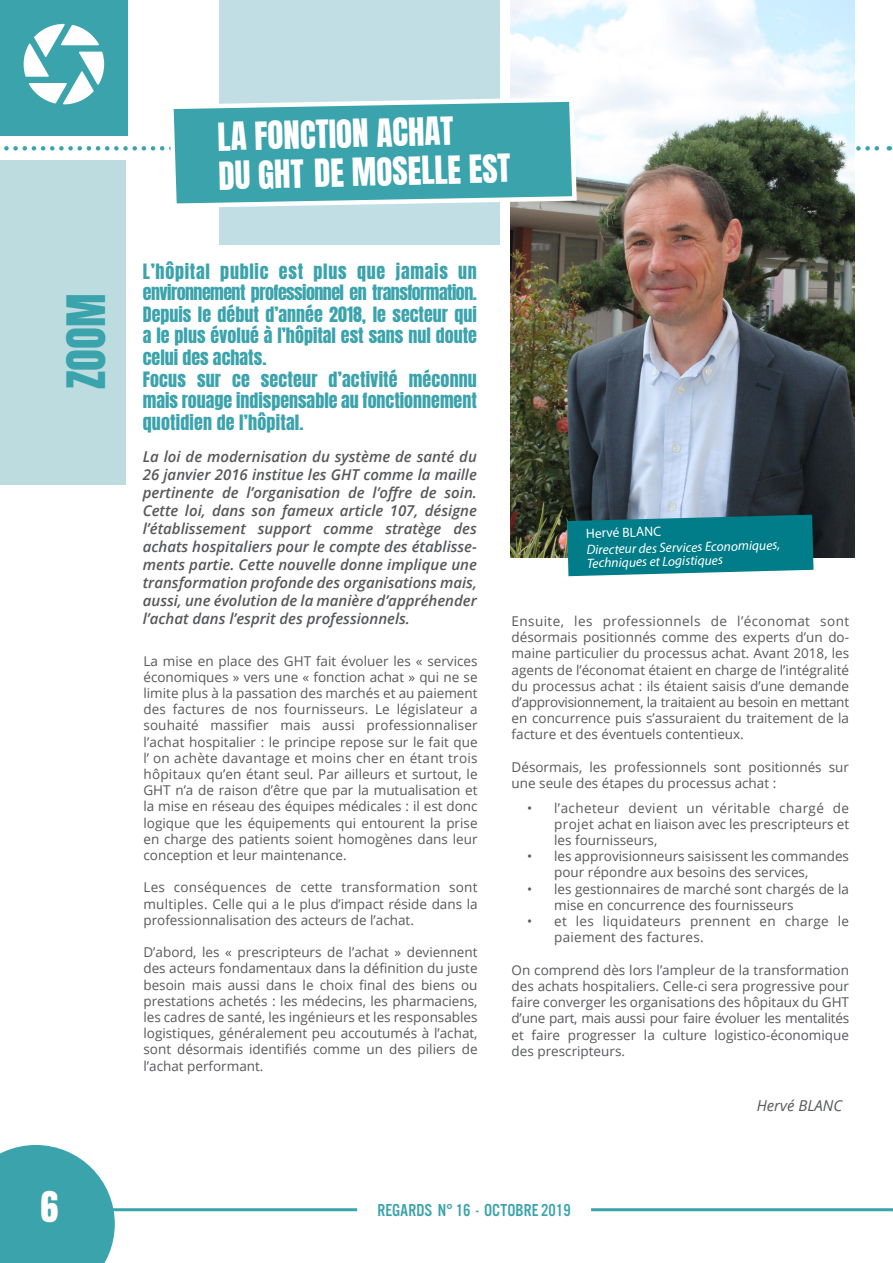
<style>
.page{position:relative;width:893px;height:1263px;background:#fff}
.page>*{position:absolute;margin:0;border:0;box-sizing:border-box;transform-origin:0 0}
.t1{font:45px "Anton";color:#3ba3ac}
.t2{font:36px "Anton";color:#fff}
.t3{font:33px/39.5px "Anton";color:#fff}
.t4{font:18px/21.6px "Anton";color:#3ba3ac}
.t5{font:18px "Alternate Got No 3 D";color:#3ba3ac}
.t6{font:italic 600 15px/18px "Open Sans";color:#57585a;text-align:justify}
.t7{font:italic 15px "Open Sans";color:#57585a}
.t8{font:13.5px/16.2px "Open Sans";color:#57585a;text-align:justify}
.t9{font:13.5px/16.2px "Open Sans";letter-spacing:.02em;color:#57585a}
.t10{font:italic 13.5px/13.4px "Myriad Pro";color:#fff}
.t11{font:13.5px "Myriad Pro";color:#fff}
</style>
<div class="page">
<div style="left:219px;top:0;width:281px;height:244px;background:#c0dee3"></div>
<div style="left:0;top:160px;width:126px;height:325px;background:#bcdcdf"></div>
<div style="left:0;top:0;width:128px;height:135px;background:#3ba3ac"></div>
<img style="left:511px;top:0;width:343px;height:557px">
<svg style="left:0;top:22px;width:890px;height:184px"></svg>
<svg style="left:167px;top:95px;width:412px;height:115px"></svg>
<svg style="left:567px;top:515px;width:246px;height:61px"></svg>
<hr style="left:111px;top:1208px;width:246px;height:3px;background:#3ba3ac">
<svg style="left:0;top:1145px;width:115px;height:118px"></svg>
<hr style="left:591px;top:1208px;width:302px;height:3px;background:#3ba3ac">
<h1 class="t1" style="left:63px;top:389px;width:97px;rotate:-90deg">ZOOM</h1>
<h2 class="t2" style="left:40px;top:1189px;width:19px">6</h2>
<h3 class="t3" style="left:217px;top:121px;width:294px;rotate:-2deg">LA FONCTION ACHAT<br>DU GHT DE MOSELLE EST</h3>
<p class="t4" style="left:143px;top:262px;width:336px">L’hôpital public est plus que jamais un environnement professionnel en transformation.<br>Depuis le début d’année 2018, le secteur qui a le plus évolué à l’hôpital est sans nul doute celui des achats.<br>Focus sur ce secteur d’activité méconnu mais rouage indispensable au fonctionnement quotidien de l’hôpital.</p>
<p class="t6" style="left:143px;top:447px;width:336px">La loi de modernisation du système de santé du 26 janvier 2016 institue les GHT comme la maille pertinente de l’organisation de l’offre de soin.<br>Cette loi, dans son fameux article 107, désigne l’établissement support comme stratège des achats hospitaliers pour le compte des établisse&shy;ments partie. Cette nouvelle donne implique une transformation profonde des organisations mais, aussi, une évolution de la manière d’appréhender l’achat dans l’esprit des professionnels.</p>
<p class="t8" style="left:143px;top:652px;width:336px">La mise en place des GHT fait évoluer les « services économiques » vers une « fonction achat » qui ne se limite plus à la passation des marchés et au paiement des factures de nos fournisseurs. Le législateur a souhaité massifier mais aussi professionnaliser l’achat hospitalier : le principe repose sur le fait que l’ on achète davantage et moins cher en étant trois hôpitaux qu’en étant seul. Par ailleurs et surtout, le GHT n’a de raison d’être que par la mutualisation et la mise en réseau des équipes médicales : il est donc logique que les équipements qui entourent la prise en charge des patients soient homogènes dans leur conception et leur maintenance.</p>
<p class="t8" style="left:143px;top:879px;width:336px">Les conséquences de cette transformation sont multiples. Celle qui a le plus d’impact réside dans la professionnalisation des acteurs de l’achat.</p>
<p class="t8" style="left:143px;top:944px;width:336px">D’abord, les « prescripteurs de l’achat » deviennent des acteurs fondamentaux dans la définition du juste besoin mais aussi dans le choix final des biens ou prestations achetés : les médecins, les pharmaciens, les cadres de santé, les ingénieurs et les responsables logistiques, généralement peu accoutumés à l’achat, sont désormais identifiés comme un des piliers de l’achat performant.</p>
<p class="t11" style="left:586px;top:525px;width:76px;rotate:-2deg">Hervé BLANC</p>
<p class="t10" style="left:586px;top:544px;width:195px;rotate:-2deg">Directeur des Services Economiques,<br>Techniques et Logistiques</p>
<p class="t8" style="left:512px;top:613px;width:339px">Ensuite, les professionnels de l’économat sont désormais positionnés comme des experts d’un do&shy;maine particulier du processus achat. Avant 2018, les agents de l’économat étaient en charge de l’intégralité du processus achat : ils étaient saisis d’une demande d’approvisionnement, la traitaient au besoin en mettant en concurrence puis s’assuraient du traitement de la facture et des éventuels contentieux.</p>
<p class="t8" style="left:512px;top:758px;width:339px">Désormais, les professionnels sont positionnés sur une seule des étapes du processus achat :</p>
<p class="t8" style="left:554px;top:799px;width:296px;text-indent:-27px">• l’acheteur devient un véritable chargé de projet achat en liaison avec les prescripteurs et les fournisseurs,</p>
<p class="t8" style="left:554px;top:848px;width:296px;text-indent:-27px">• les approvisionneurs saisissent les commandes pour répondre aux besoins des services,</p>
<p class="t8" style="left:554px;top:880px;width:296px;text-indent:-27px">• les gestionnaires de marché sont chargés de la mise en concurrence des fournisseurs</p>
<p class="t9" style="left:554px;top:913px;width:296px;text-indent:-27px">• et les liquidateurs prennent en charge le paiement des factures.</p>
<p class="t8" style="left:512px;top:961px;width:339px">On comprend dès lors l’ampleur de la transformation des achats hospitaliers. Celle-ci sera progressive pour faire converger les organisations des hôpitaux du GHT d’une part, mais aussi pour faire évoluer les mentalités et faire progresser la culture logistico-économique des prescripteurs.</p>
<p class="t7" style="left:757px;top:1095px;width:87px">Hervé BLANC</p>
<h3 class="t5" style="left:377px;top:1200px;width:195px">REGARDS N° 16 - OCTOBRE 2019</h3>
</div>
